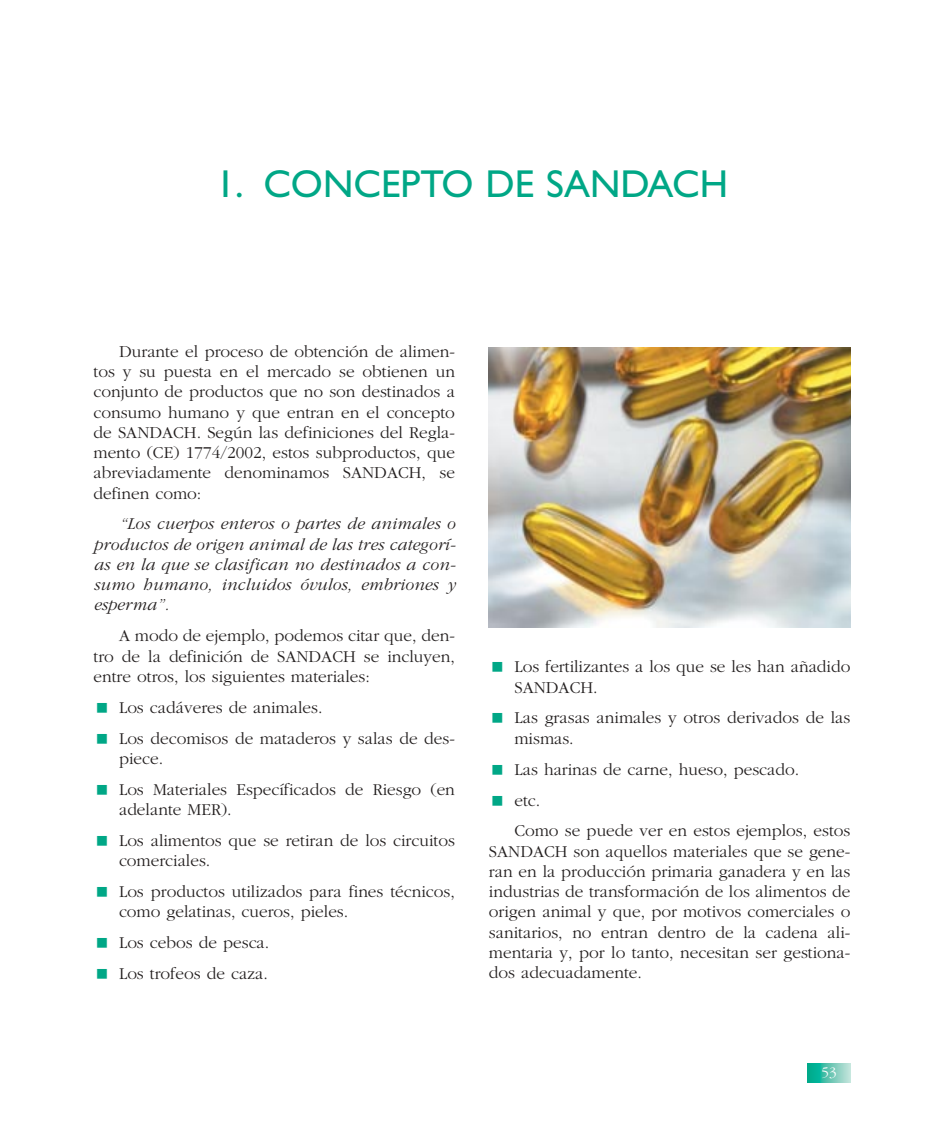
<style>
.page{position:relative;width:936px;height:1148px;background:#fff}
.page>*{position:absolute;margin:0;border:0;box-sizing:border-box;transform-origin:0 0}
.t1{font:39px "Gill Sans";color:#00a786}
.t2{font:300 17.25px/20.2px "Garamond";color:#231f1f}
.t3{font:italic 300 17.25px/20.2px "Garamond";letter-spacing:.01em;color:#231f1f;text-align:justify}
.t4{font:300 15px "Garamond";color:#fff}
</style>
<div class="page">
<svg style="left:808px;top:1063px;width:43px;height:19px"></svg>
<img style="left:489px;top:348px;width:361px;height:279px">
<h1 class="t1" style="left:216px;top:170px;width:514px">1. CONCEPTO DE SANDACH</h1>
<p class="t2" style="left:94px;top:342px;width:363px;text-align:justify;text-indent:26px">Durante el proceso de obtención de alimen&shy;tos y su puesta en el mercado se obtienen un conjunto de productos que no son destinados a consumo humano y que entran en el concepto de SANDACH. Según las definiciones del Regla&shy;mento (CE) 1774/2002, estos subproductos, que abreviadamente denominamos SANDACH, se definen como:</p>
<p class="t3" style="left:94px;top:515px;width:363px;text-indent:26px">“Los cuerpos enteros o partes de animales o productos de origen animal de las tres categorí&shy;as en la que se clasifican no destinados a con&shy;sumo humano, incluidos óvulos, embriones y esperma”.</p>
<p class="t2" style="left:94px;top:627px;width:363px;text-align:justify;text-indent:26px">A modo de ejemplo, podemos citar que, den&shy;tro de la definición de SANDACH se incluyen, entre otros, los siguientes materiales:</p>
<p class="t2" style="left:119px;top:693px;width:337px;line-height:30.9px">Los cadáveres de animales.<br>Los decomisos de mataderos y salas de des-</p>
<p class="t2" style="left:119px;top:744px;width:337px;line-height:30.9px">piece.<br>Los Materiales Específicados de Riesgo (en</p>
<p class="t2" style="left:119px;top:795px;width:337px;line-height:30.9px">adelante MER).<br>Los alimentos que se retiran de los circuitos</p>
<p class="t2" style="left:119px;top:846px;width:337px;line-height:30.9px">comerciales.<br>Los productos utilizados para fines técnicos,</p>
<p class="t2" style="left:119px;top:897px;width:231px;line-height:30.9px">como gelatinas, cueros, pieles.<br>Los cebos de pesca.<br>Los trofeos de caza.</p>
<p class="t2" style="left:514px;top:658px;width:337px">Los fertilizantes a los que se les han añadido<br>SANDACH.</p>
<p class="t2" style="left:514px;top:709px;width:337px">Las grasas animales y otros derivados de las mismas.</p>
<p class="t2" style="left:514px;top:755px;width:337px;line-height:30.9px">Las harinas de carne, hueso, pescado.<br>etc.<br>Como se puede ver en estos ejemplos, estos</p>
<p class="t2" style="left:489px;top:842px;width:363px;text-align:justify">SANDACH son aquellos materiales que se gene&shy;ran en la producción primaria ganadera y en las industrias de transformación de los alimentos de origen animal y que, por motivos comerciales o sanitarios, no entran dentro de la cadena ali&shy;mentaria y, por lo tanto, necesitan ser gestiona&shy;dos adecuadamente.</p>
<p class="t4" style="left:822px;top:1066px;width:16px">53</p>
</div>
